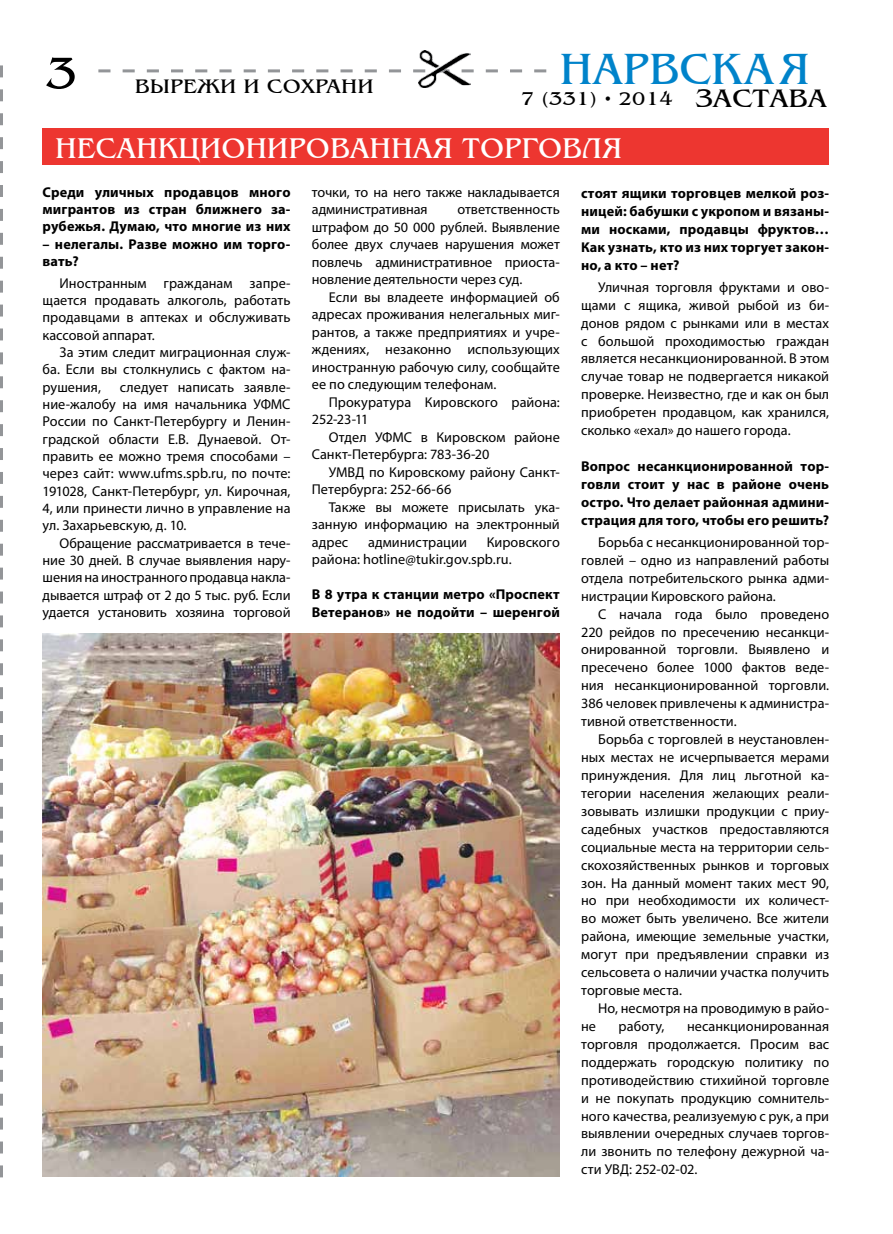
<style>
.page{position:relative;width:893px;height:1234px;background:#fff}
.page>*{position:absolute;margin:0;border:0;box-sizing:border-box;transform-origin:0 0}
.t1{font:46.5px "AG Bengaly";color:#000;scale:1.1 1}
.t2{font:45.9px "AG Bengaly";color:#0083ca}
.t3{font:30px "AG Bengaly";color:#fff}
.t4{font:26.55px "AG Bengaly";color:#000;scale:1.1 1}
.t5{font:20.55px "AG Bengaly";color:#000;scale:1.1 1}
.t6{font:19.5px "AG Bengaly";color:#000;scale:1.1 1}
.t7{font:14.25px/17.9px "Myriad Pro";color:#000;text-align:justify}
.t8{font:700 14.25px/17.9px "Myriad Pro";letter-spacing:.01em;color:#000;text-align:justify}
</style>
<div class="page">
<svg style="left:98px;top:69px;width:448px;height:3px"></svg>
<img style="left:419px;top:50px;width:52px;height:37px">
<svg style="left:0;top:65px;width:3px;height:1112px"></svg>
<div style="left:42px;top:128px;width:787px;height:37px;background:#ed3630"></div>
<img style="left:43px;top:633px;width:517px;height:543px">
<h1 class="t1" style="left:45px;top:49px;width:31px">3</h1>
<h3 class="t5" style="left:135px;top:76px;width:218px">Вырежи и сохрани</h3>
<h2 class="t2" style="left:560px;top:45px;width:251px">Нарвская</h2>
<h3 class="t4" style="left:695px;top:85px;width:121px">застава</h3>
<h3 class="t6" style="left:521px;top:89px;width:140px">7 (331) • 2014</h3>
<h3 class="t3" style="left:55px;top:133px;width:568px">несанкционированная торговля</h3>
<p class="t8" style="left:43px;top:183px;width:250px;line-height:17.2px">Среди уличных продавцов много мигрантов из стран ближнего за&shy;рубежья. Думаю, что многие из них</p>
<p class="t8" style="left:43px;top:235px;width:249px;line-height:17.4px">– нелегалы. Разве можно им торго&shy;вать?</p>
<p class="t7" style="left:43px;top:274px;width:249px;line-height:17.2px;text-indent:17px">Иностранным гражданам запре&shy;щается продавать алкоголь, работать продавцами в аптеках и обслуживать кассовой аппарат.</p>
<p class="t7" style="left:43px;top:343px;width:249px;line-height:17.2px;text-indent:17px">За этим следит миграционная служ&shy;ба. Если вы столкнулись с фактом на&shy;рушения,</p>
<p class="t8" style="left:581px;top:184px;width:250px">стоят ящики торговцев мелкой роз&shy;ницей: бабушки с укропом и вязаны&shy;ми носками, продавцы фруктов… Как узнать, кто из них торгует закон&shy;но, а кто – нет?</p>
<p class="t7" style="left:581px;top:278px;width:250px;text-indent:17px">Уличная торговля фруктами и ово&shy;щами с ящика, живой рыбой из би&shy;донов рядом с рынками или в местах с большой проходимостью граждан является несанкционированной. В этом случае товар не подвергается никакой проверке. Неизвестно, где и как он был приобретен продавцом, как хранился, сколько «ехал» до нашего города.</p>
<p class="t8" style="left:581px;top:456px;width:250px">Вопрос несанкционированной тор&shy;говли стоит у нас в районе очень остро. Что делает районная админи&shy;страция для того, чтобы его решить?</p>
<p class="t7" style="left:581px;top:533px;width:250px;text-indent:17px">Борьба с несанкционированной тор&shy;говлей – одно из направлений работы отдела потребительского рынка адми&shy;нистрации Кировского района.</p>
<p class="t7" style="left:581px;top:604px;width:250px;text-indent:17px">С начала года было проведено 220 рейдов по пресечению несанкци&shy;онированной торговли. Выявлено и пресечено более 1000 фактов веде&shy;ния несанкционированной торговли.<br>386 человек привлечены к администра&shy;тивной ответственности.</p>
<p class="t7" style="left:581px;top:730px;width:250px;text-indent:17px">Борьба с торговлей в неустановлен&shy;ных местах не исчерпывается мерами принуждения. Для лиц льготной ка&shy;тегории населения желающих реали&shy;зовывать излишки продукции с приу&shy;садебных участков предоставляются социальные места на территории сель&shy;скохозяйственных рынков и торговых зон. На данный момент таких мест 90, но при необходимости их количест&shy;во может быть увеличено. Все жители района, имеющие земельные участки, могут при предъявлении справки из сельсовета о наличии участка получить торговые места.</p>
<p class="t7" style="left:598px;top:998px;width:232px">Но, несмотря на проводимую в райо-</p>
<p class="t7" style="left:581px;top:1016px;width:16px">не</p>
<p class="t7" style="left:619px;top:1016px;width:47px">работу,</p>
<p class="t7" style="left:312px;top:183px;width:249px">точки, то на него также накладывается административная</p>
<p class="t7" style="left:312px;top:200px;width:249px;text-indent:146px">ответственность штрафом до 50 000 рублей. Выявление более двух случаев нарушения может повлечь административное приоста&shy;новление деятельности через суд.</p>
<p class="t7" style="left:312px;top:288px;width:249px;text-indent:17px">Если вы владеете информацией об адресах проживания нелегальных миг&shy;рантов, а также предприятиях и учре&shy;ждениях, незаконно использующих иностранную рабочую силу, сообщайте ее по следующим телефонам.</p>
<p class="t7" style="left:312px;top:393px;width:250px;text-indent:17px">Прокуратура Кировского района:<br>252-23-11</p>
<p class="t7" style="left:312px;top:428px;width:249px;text-indent:17px">Отдел УФМС в Кировском районе<br>Санкт-Петербурга: 783-36-20</p>
<p class="t7" style="left:312px;top:463px;width:249px;text-indent:17px">УМВД по Кировскому району Санкт-<br>Петербурга: 252-66-66</p>
<p class="t7" style="left:312px;top:498px;width:249px;text-indent:17px">Также вы можете присылать ука&shy;занную информацию на электронный адрес</p>
<p class="t7" style="left:43px;top:378px;width:249px;line-height:17.2px;text-indent:77px">следует написать заявле&shy;ние-жалобу на имя начальника УФМС России по Санкт-Петербургу и Ленин&shy;градской области Е.В. Дунаевой. От&shy;править ее можно тремя способами – через сайт: www.ufms.spb.ru, по почте:<br>191028, Санкт-Петербург, ул. Кирочная, 4, или принести лично в управление на ул. Захарьевскую, д. 10.</p>
<p class="t7" style="left:43px;top:534px;width:250px;line-height:17.2px;text-indent:17px">Обращение рассматривается в тече&shy;ние 30 дней. В случае выявления нару&shy;шения на иностранного продавца накла&shy;дывается штраф от 2 до 5 тыс. руб. Если удается установить хозяина торговой</p>
<p class="t7" style="left:312px;top:533px;width:249px;text-indent:175px">Кировского района: hotline@tukir.gov.spb.ru.</p>
<p class="t8" style="left:312px;top:585px;width:250px">В 8 утра к станции метро «Проспект<br>Ветеранов» не подойти – шеренгой</p>
<p class="t7" style="left:368px;top:533px;width:100px">администрации</p>
<p class="t7" style="left:581px;top:1016px;width:250px;text-indent:106px">несанкционированная торговля продолжается. Просим вас поддержать городскую политику по противодействию стихийной торговле и не покупать продукцию сомнитель&shy;ного качества, реализуемую с рук, а при выявлении очередных случаев торгов&shy;ли звонить по телефону дежурной ча&shy;сти УВД: 252-02-02.</p>
</div>
